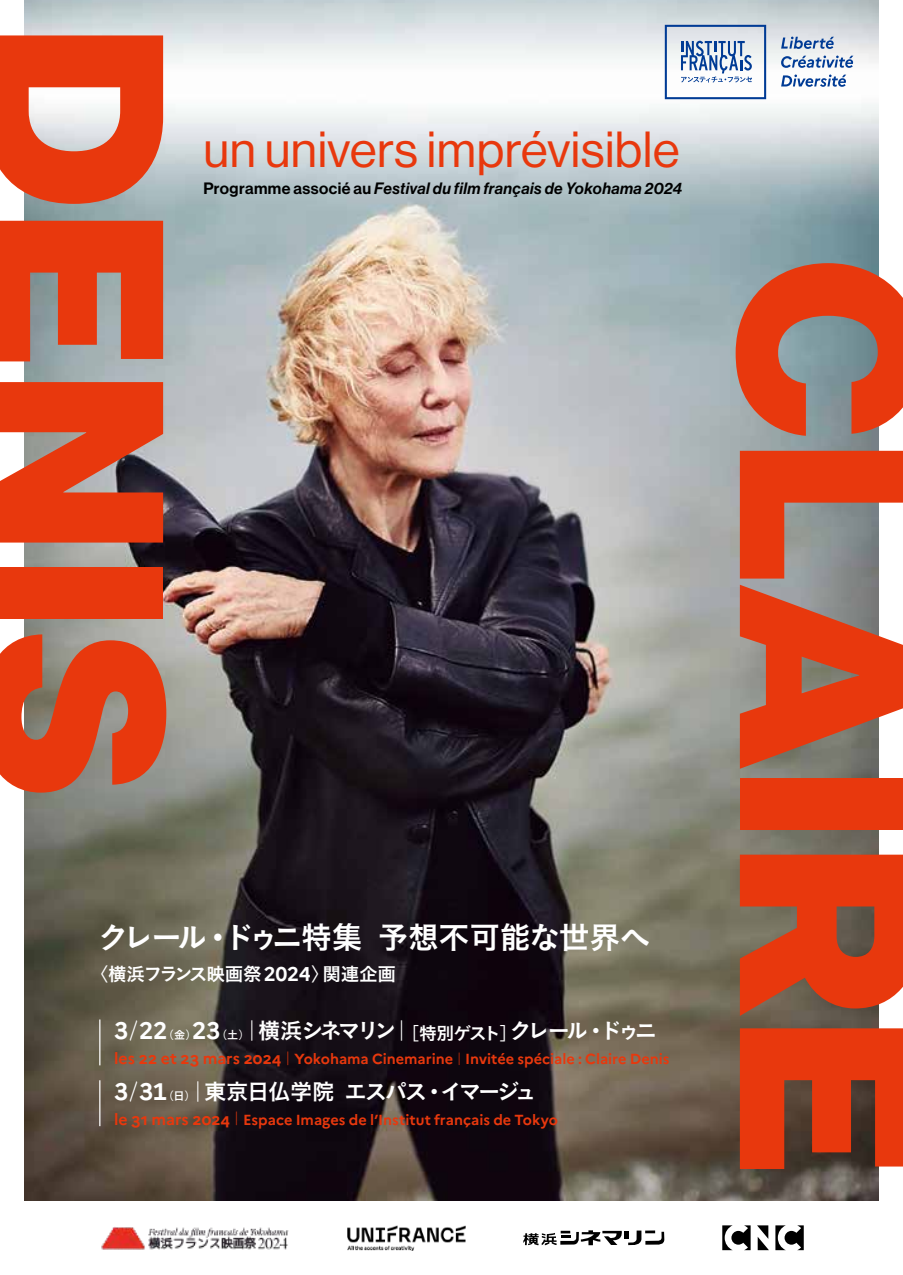
<style>
.page{position:relative;width:903px;height:1275px;background:#fff}
.page>*{position:absolute;margin:0;border:0;box-sizing:border-box;transform-origin:0 0}
.t1{font:247.97px "N Haas Grotesk DS Pro 95 Blk";letter-spacing:.01em;color:#e8380d}
.t2{font:49.52px "N Haas Grotesk DS Pro 55 Rg";letter-spacing:.01em;color:#e8380d}
.t3{font:30.97px "Koburina Go Std W6";letter-spacing:-.03em;color:#fff}
.t4{font:22.4px "Koburina Go Std W6";letter-spacing:-.17em;color:#fff;scale:.4 1}
.t5{font:22.4px "Koburina Go Std W6";letter-spacing:-.075em;color:#fff;scale:.4 1}
.t6{font:18.55px "Koburina Go Std W6";letter-spacing:-.015em;color:#fff}
.t7{font:16.1px "N Haas Grotesk DS Pro 66 Md It";letter-spacing:.025em;color:#000}
.t8{font:700 14.53px "Marianne";color:#e8380d}
.s1{font-family:"N Haas Grotesk DS Pro 65 Md"}
.s2{font-family:"Koburina Go Std W3"}
.s3{font-family:"Marianne";font-weight:700;font-size:19.95px}
.s4{font-family:"Marianne";font-weight:700;font-size:23.8px}
.s5{font-family:"Koburina Go Std W3";font-size:11.2px}
.s6{font-size:11.2px}
.s7{font-family:"Koburina Go Std W3";font-size:17.85px}
.s8{font-size:17.85px}
.s9{font-size:15.92px}
.s10{font-family:"Koburina Go Std W3";font-weight:400;font-size:14.88px}
.s11{font-family:"Koburina Go Std W3";font-weight:400;font-size:13.65px}
</style>
<div class="page">
<img style="left:25px;top:337px;width:853px;height:863px">
<svg style="left:25px;top:325px;width:853px;height:12px;background:#b0b3af"></svg>
<img style="left:25px;top:0;width:853px;height:325px">
<svg style="left:523px;top:1230px;width:141px;height:15px"></svg>
<svg style="left:722px;top:1225px;width:82px;height:25px"></svg>
<img style="left:347px;top:1225px;width:118px;height:25px">
<img style="left:101px;top:1227px;width:188px;height:23px">
<hr style="left:99px;top:1019px;width:1px;height:46px;background:#fff">
<hr style="left:99px;top:1080px;width:1px;height:46px;background:#fff">
<svg style="left:781px;top:37px;width:53px;height:12px"></svg>
<svg style="left:781px;top:56px;width:72px;height:12px"></svg>
<svg style="left:781px;top:75px;width:65px;height:12px"></svg>
<svg style="left:665px;top:25px;width:101px;height:74px"></svg>
<h1 class="t1" style="left:219px;top:25px;width:773px;rotate:90deg">DENIS</h1>
<h2 class="t2" style="left:203px;top:121px;width:478px">un univers imprévisible</h2>
<p class="t7" style="left:203px;top:179px;width:480px"><span class="s1">Programme associé au</span> Festival du film français de Yokohama 2024</p>
<h3 class="t3" style="left:97px;top:913px;width:555px">クレール・ドゥニ特集予想不可能な世界へ</h3>
<p class="t6" style="left:90px;top:960px;width:308px"><span class="s2">〈</span>横浜フランス映画祭<span class="s3">2024</span><span class="s2">〉</span>関連企画</p>
<h3 class="t4" style="left:114px;top:1013px;width:1359px"><span class="s4">3</span>／ <span class="s4">22</span><span class="s5">（</span><span class="s6">金</span><span class="s5">）</span><span class="s4">23</span><span class="s5">（</span><span class="s6">土</span><span class="s5">）</span><span class="s2">｜</span>横浜シネマリン<span class="s2">｜</span><span class="s7">［</span><span class="s8">特別ゲスト</span><span class="s7">］</span>クレール・ドゥニ</h3>
<p class="t8" style="left:114px;top:1047px;width:557px"><span class="s9">les 22 et 23 mars 2024</span><span class="s10">｜</span>Yokohama Cinemarine<span class="s11">｜</span>Invitée spéciale : Claire Denis</p>
<h3 class="t5" style="left:114px;top:1074px;width:1058px"><span class="s4">3</span>／ <span class="s4">31</span><span class="s5">（</span><span class="s6">日</span><span class="s5">）</span><span class="s2">｜</span>東京日仏学院エスパス・イマージュ</h3>
<p class="t8" style="left:114px;top:1108px;width:445px"><span class="s9">le 31 mars 2024</span><span class="s10">｜</span>Espace Images de l’Institut français de Tokyo</p>
<h1 class="t1" style="left:973px;top:259px;width:918px;rotate:90deg">CLAIRE</h1>
</div>
